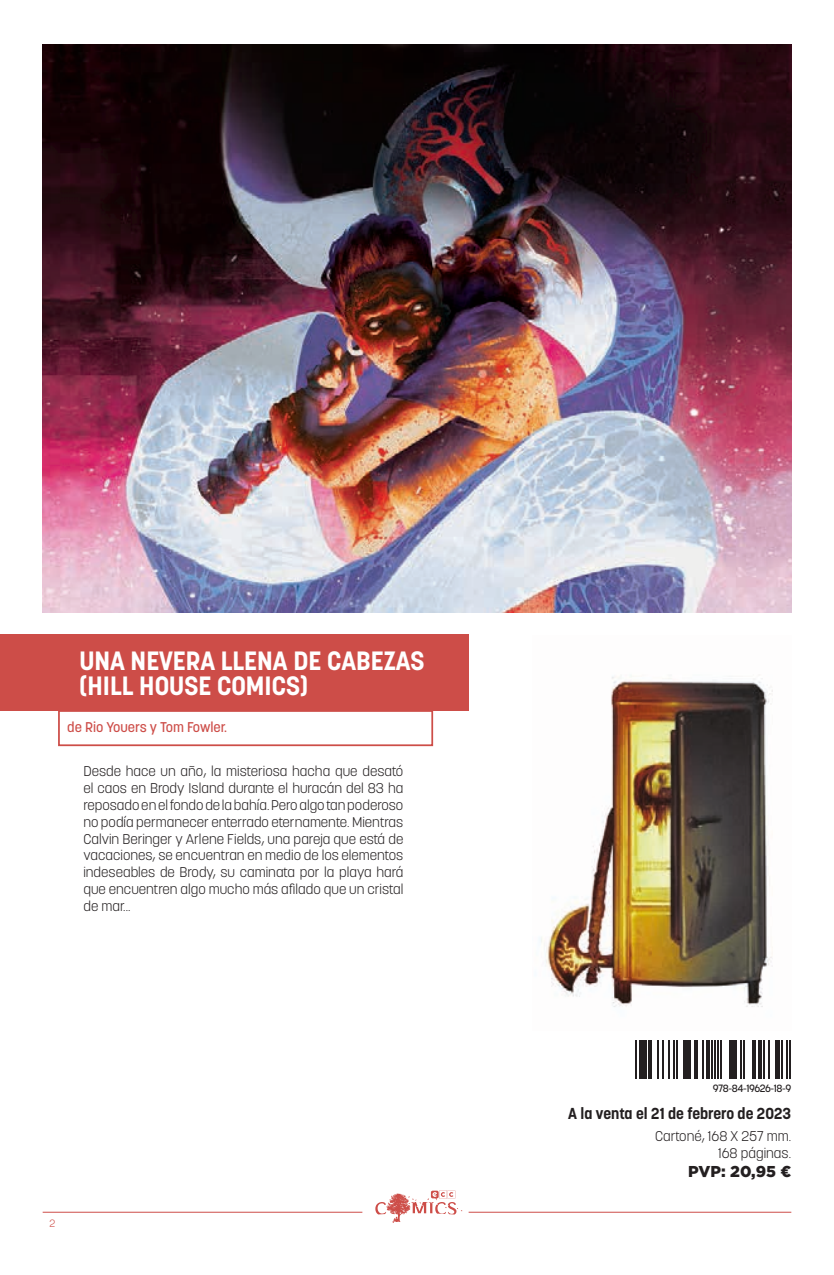
<style>
.page{position:relative;width:834px;height:1275px;background:#fff}
.page>*{position:absolute;margin:0;border:0;box-sizing:border-box;transform-origin:0 0}
.t1{font:700 26.25px/24.5px "Korolev";color:#fff}
.t2{font:700 15.75px "Korolev";color:#231f20}
.t3{font:900 15.75px "Gotham";letter-spacing:-.005em;color:#231f20}
.t4{font:300 14px/16.8px "Korolev";color:#231f20;text-align:justify}
.t5{font:500 14px "Korolev";color:#cd4d48}
.t6{font:500 10.5px "Korolev";letter-spacing:-.04em;color:#231f20}
.t7{font:300 10.5px "Korolev";color:#cd4d48}
</style>
<div class="page">
<img style="left:43px;top:45px;width:748px;height:568px">
<div style="left:0;top:634px;width:468px;height:77px;background:#cd4d48"></div>
<div style="left:58px;top:710px;width:375px;height:36px;border:2px solid #cd4d48"></div>
<img style="left:539px;top:676px;width:234px;height:331px">
<hr style="left:635px;top:1040px;width:2px;height:39px;background:#231f20">
<hr style="left:638px;top:1040px;width:2px;height:39px;background:#231f20">
<div style="left:641px;top:1040px;width:5px;height:39px;background:#231f20"></div>
<hr style="left:648px;top:1040px;width:3px;height:39px;background:#231f20">
<hr style="left:656px;top:1040px;width:2px;height:39px;background:#231f20">
<hr style="left:661px;top:1040px;width:2px;height:39px;background:#231f20">
<hr style="left:668px;top:1040px;width:1px;height:39px;background:#231f20">
<hr style="left:673px;top:1040px;width:1px;height:39px;background:#231f20">
<hr style="left:676px;top:1040px;width:2px;height:39px;background:#231f20">
<svg style="left:683px;top:1040px;width:3px;height:39px"></svg>
<hr style="left:687px;top:1040px;width:4px;height:39px;background:#231f20">
<hr style="left:694px;top:1040px;width:3px;height:39px;background:#231f20">
<hr style="left:702px;top:1040px;width:2px;height:39px;background:#231f20">
<svg style="left:706px;top:1040px;width:3px;height:39px"></svg>
<hr style="left:710px;top:1040px;width:2px;height:39px;background:#231f20">
<hr style="left:714px;top:1040px;width:1px;height:39px;background:#231f20">
<hr style="left:717px;top:1040px;width:2px;height:39px;background:#231f20">
<hr style="left:720px;top:1040px;width:2px;height:39px;background:#231f20">
<svg style="left:729px;top:1040px;width:3px;height:39px"></svg>
<hr style="left:733px;top:1040px;width:4px;height:39px;background:#231f20">
<hr style="left:740px;top:1040px;width:1px;height:39px;background:#231f20">
<hr style="left:743px;top:1040px;width:2px;height:39px;background:#231f20">
<svg style="left:752px;top:1040px;width:3px;height:39px"></svg>
<hr style="left:758px;top:1040px;width:3px;height:39px;background:#231f20">
<hr style="left:763px;top:1040px;width:1px;height:39px;background:#231f20">
<hr style="left:768px;top:1040px;width:1px;height:39px;background:#231f20">
<div style="left:774px;top:1040px;width:5px;height:39px;background:#231f20"></div>
<hr style="left:781px;top:1040px;width:1px;height:39px;background:#231f20">
<hr style="left:786px;top:1040px;width:1px;height:39px;background:#231f20">
<hr style="left:789px;top:1040px;width:2px;height:39px;background:#231f20">
<hr style="left:468px;top:1212px;width:323px;height:1px;background:#cd4d48">
<hr style="left:43px;top:1212px;width:319px;height:1px;background:#cd4d48">
<svg style="left:375px;top:1190px;width:87px;height:33px"></svg>
<h1 class="t1" style="left:79px;top:649px;width:346px">UNA NEVERA LLENA DE CABEZAS (HILL HOUSE COMICS)</h1>
<p class="t5" style="left:67px;top:718px;width:161px">de Rio Youers y Tom Fowler.</p>
<p class="t4" style="left:83px;top:763px;width:321px">Desde hace un año, la misteriosa hacha que desató el caos en Brody Island durante el huracán del 83 ha reposado en el fondo de la bahía. Pero algo tan poderoso no podía permanecer enterrado eternamente. Mientras Calvin Beringer y Arlene Fields, una pareja que está de vacaciones, se encuentran en medio de los elementos indeseables de Brody, su caminata por la playa hará que encuentren algo mucho más afilado que un cristal de mar...</p>
<p class="t7" style="left:50px;top:1217px;width:7px">2</p>
<p class="t6" style="left:712px;top:1081px;width:80px">978-84-19626-18-9</p>
<p class="t2" style="left:568px;top:1103px;width:224px">A la venta el 21 de febrero de 2023</p>
<p class="t4" style="left:655px;top:1128px;width:137px;text-align:right">Cartoné, 168 X 257 mm.<br>168 páginas.</p>
<p class="t3" style="left:688px;top:1160px;width:104px">PVP: 20,95 €</p>
</div>
